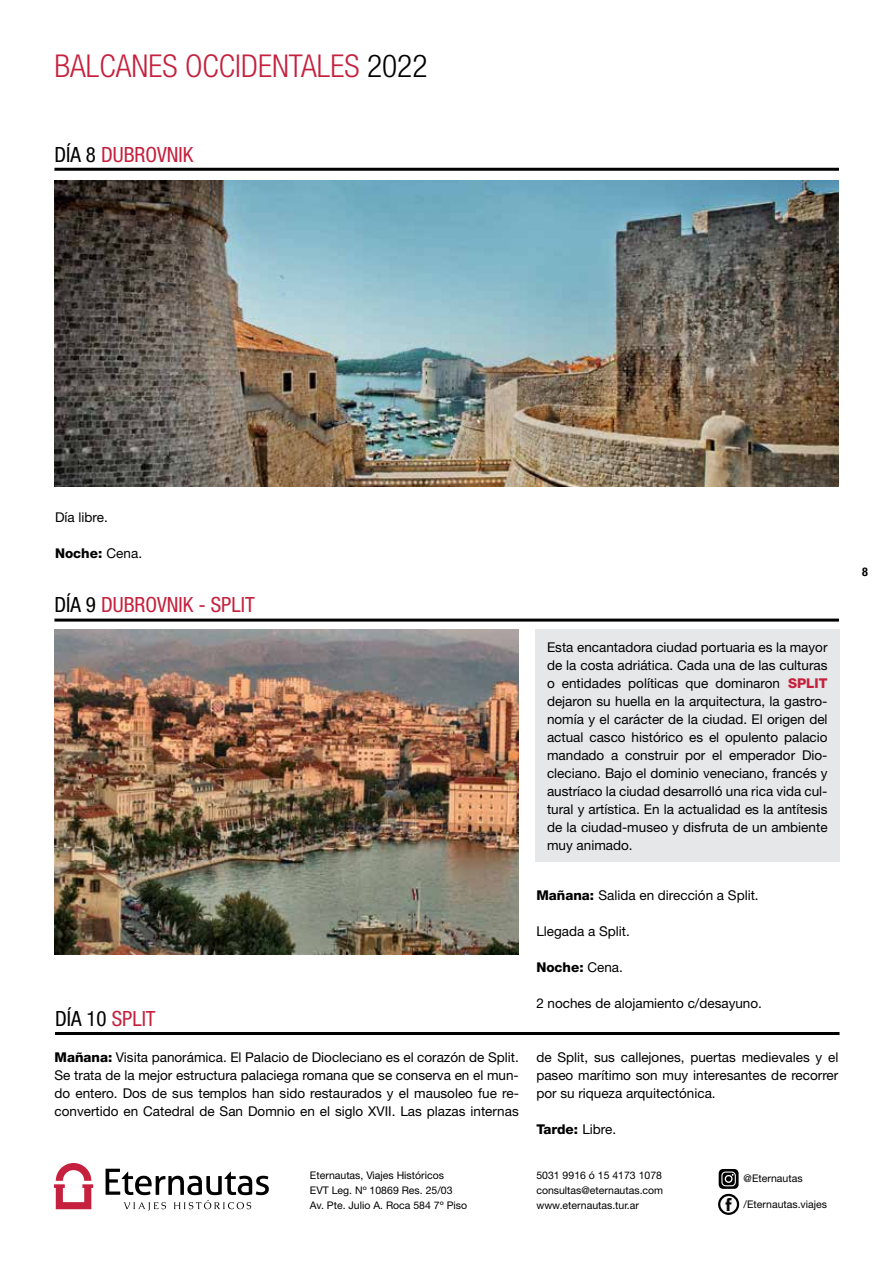
<style>
.page{position:relative;width:893px;height:1263px;background:#fff}
.page>*{position:absolute;margin:0;border:0;box-sizing:border-box;transform-origin:0 0}
.t1{font:300 condensed 31.5px "Helvetica Neue LT Std";color:#c5203d}
.t2{font:condensed 21px "Helvetica Neue";color:#c5203d}
.t3{font:condensed 21px "Helvetica Neue";color:#000}
.t4{font:13.5px/18px "Helvetica Neue";color:#000;text-align:justify}
.t5{font:800 13.5px "Helvetica Neue";color:#000}
.t6{font:700 condensed 12px "Helvetica Neue";color:#000}
.t7{font:10.5px/15px "Helvetica Neue";color:#000}
.s1{color:#000}
.s2{font-weight:400}
.s3{color:#c5203d}
.s4{font-weight:800}
.s5{font-weight:800;color:#c5203d}
</style>
<div class="page">
<svg style="left:54px;top:1163px;width:39px;height:46px"></svg>
<svg style="left:106px;top:1169px;width:163px;height:42px"></svg>
<svg style="left:723px;top:1198px;width:12px;height:12px"></svg>
<div style="left:718px;top:1194px;width:21px;height:21px;border:2px solid #000;border-radius:50%"></div>
<svg style="left:719px;top:1169px;width:20px;height:20px"></svg>
<img style="left:54px;top:630px;width:465px;height:324px">
<img style="left:54px;top:181px;width:785px;height:305px">
<div style="left:535px;top:630px;width:304px;height:232px;background:#e6e7e8"></div>
<hr style="left:54px;top:168px;width:785px;height:3px;background:#000">
<hr style="left:54px;top:619px;width:785px;height:3px;background:#000">
<hr style="left:55px;top:1032px;width:784px;height:3px;background:#000">
<h1 class="t1" style="left:54px;top:47px;width:374px">BALCANES OCCIDENTALES <span class="s1">2022</span></h1>
<h2 class="t2" style="left:54px;top:142px;width:140px"><span class="s1">DÍA 8</span> DUBROVNIK</h2>
<p class="t4" style="left:55px;top:508px;width:54px">Día libre.</p>
<p class="t5" style="left:55px;top:545px;width:89px">Noche: <span class="s2">Cena.</span></p>
<h2 class="t2" style="left:54px;top:592px;width:202px"><span class="s1">DÍA 9</span> DUBROVNIK - SPLIT</h2>
<h2 class="t3" style="left:55px;top:1006px;width:102px">DÍA 10 <span class="s3">SPLIT</span></h2>
<p class="t4" style="left:55px;top:1048px;width:466px"><span class="s4">Mañana:</span> Visita panorámica. El Palacio de Diocleciano es el corazón de Split.<br>Se trata de la mejor estructura palaciega romana que se conserva en el mun&shy;do entero. Dos de sus templos han sido restaurados y el mausoleo fue re&shy;convertido en Catedral de San Domnio en el siglo XVII. Las plazas internas</p>
<p class="t4" style="left:547px;top:638px;width:282px">Esta encantadora ciudad portuaria es la mayor de la costa adriática. Cada una de las culturas o entidades políticas que dominaron <span class="s5">SPLIT </span>dejaron su huella en la arquitectura, la gastro&shy;nomía y el carácter de la ciudad. El origen del actual casco histórico es el opulento palacio mandado a construir por el emperador Dio&shy;cleciano. Bajo el dominio veneciano, francés y austríaco la ciudad desarrolló una rica vida cul&shy;tural y artística. En la actualidad es la antítesis de la ciudad-museo y disfruta de un ambiente muy animado.</p>
<p class="t4" style="left:536px;top:886px;width:224px"><span class="s4">Mañana:</span> Salida en dirección a Split.</p>
<p class="t4" style="left:536px;top:922px;width:95px">Llegada a Split.</p>
<p class="t5" style="left:536px;top:959px;width:88px">Noche: <span class="s2">Cena.</span></p>
<p class="t4" style="left:536px;top:994px;width:227px">2 noches de alojamiento c/desayuno.</p>
<p class="t4" style="left:536px;top:1048px;width:304px">de Split, sus callejones, puertas medievales y el paseo marítimo son muy interesantes de recorrer por su riqueza arquitectónica.</p>
<p class="t5" style="left:536px;top:1121px;width:81px">Tarde: <span class="s2">Libre.</span></p>
<p class="t7" style="left:310px;top:1168px;width:159px">Eternautas, Viajes Históricos<br>EVT Leg. Nº 10869 Res. 25/03<br>Av. Pte. Julio A. Roca 584 7º Piso</p>
<p class="t7" style="left:536px;top:1168px;width:128px;text-align:justify">5031 9916 ó 15 4173 1078 consultas@eternautas.com www.eternautas.tur.ar</p>
<p class="t7" style="left:744px;top:1171px;width:60px">@Eternautas</p>
<p class="t7" style="left:744px;top:1196px;width:85px">/Eternautas.viajes</p>
<p class="t6" style="left:862px;top:564px;width:7px">8</p>
</div>
